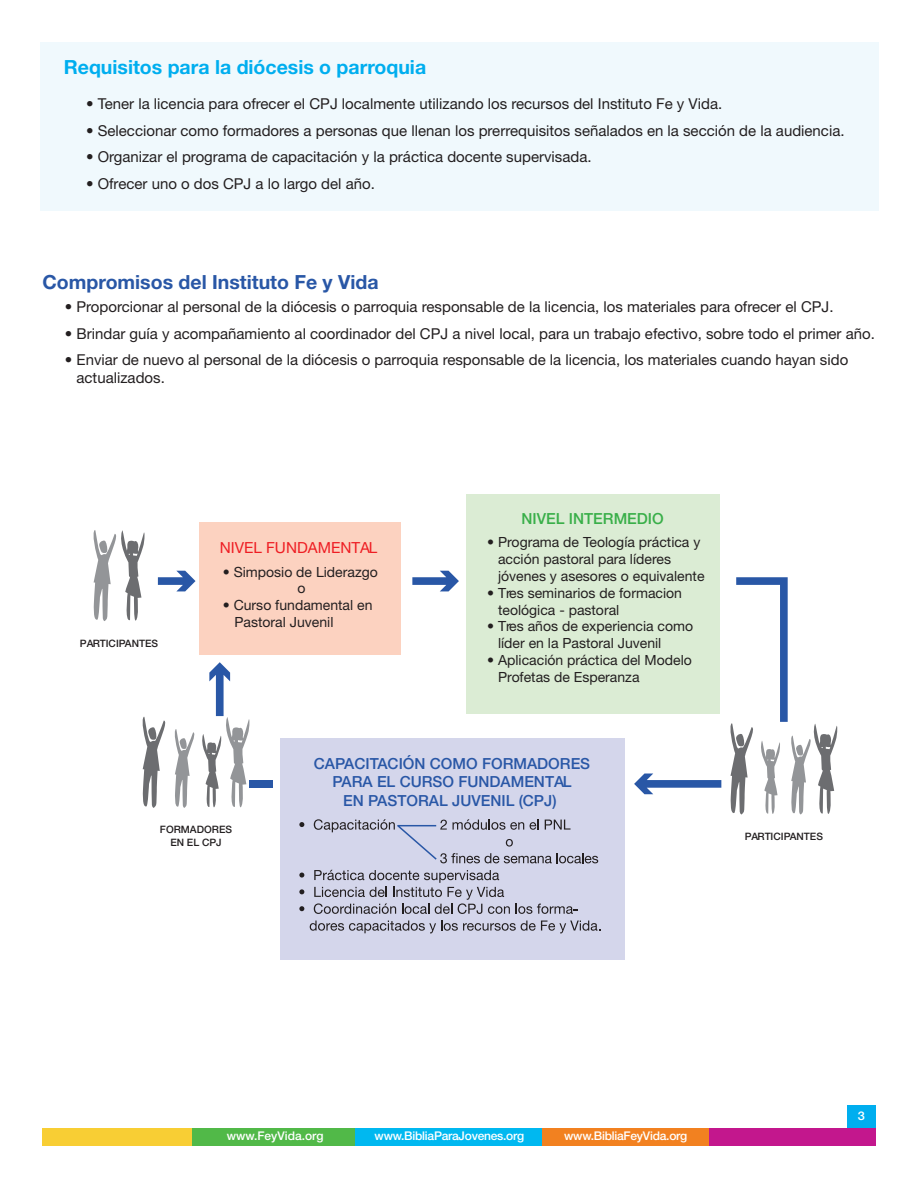
<style>
.page{position:relative;width:918px;height:1188px;background:#fff}
.page>*{position:absolute;margin:0;border:0;box-sizing:border-box;transform-origin:0 0}
.t1{font:700 19.5px "Helvetica Neue LT Std";color:#00aeef}
.t2{font:700 19.5px "Helvetica Neue LT Std";color:#2957a6}
.t3{font:500 15.3px/18.3px "Helvetica Neue LT Std";color:#2957a6;text-align:center}
.t4{font:15.3px "Helvetica Neue LT Std";color:#ee1d23}
.t5{font:500 15.3px "Helvetica Neue LT Std";color:#39af49}
.t6{font:15px/18px "Helvetica Neue LT Std";color:#231f20}
.t7{font:13.95px/16.8px "Helvetica Neue LT Std";color:#231f20}
.t8{font:500 12px "Helvetica Neue LT Std";letter-spacing:-.02em;color:#fff}
.t9{font:500 12px "Helvetica Neue LT Std";color:#fff}
.t10{font:500 12px "Helvetica Neue LT Std";letter-spacing:-.02em;color:#fff;scale:1.07 1}
.t11{font:500 10.2px/12.3px "Helvetica Neue LT Std";color:#231f20;text-align:center}
</style>
<div class="page">
<div style="left:43px;top:1128px;width:166px;height:17px;background:#f8ce34"></div>
<div style="left:709px;top:1128px;width:166px;height:17px;background:#c3178d"></div>
<div style="left:192px;top:1128px;width:165px;height:17px;background:#51b948"></div>
<div style="left:356px;top:1128px;width:186px;height:17px;background:#00b8f0"></div>
<div style="left:542px;top:1128px;width:167px;height:17px;background:#f28120"></div>
<div style="left:40px;top:43px;width:838px;height:168px;background:#f0f9fd"></div>
<div style="left:200px;top:522px;width:201px;height:133px;background:#fcd2c0"></div>
<div style="left:466px;top:494px;width:254px;height:220px;background:#dbecd4"></div>
<div style="left:280px;top:738px;width:344px;height:222px;background:#d4d6eb"></div>
<svg style="left:299px;top:822px;width:5px;height:5px"></svg>
<svg style="left:299px;top:873px;width:5px;height:5px"></svg>
<svg style="left:299px;top:889px;width:5px;height:5px"></svg>
<svg style="left:299px;top:906px;width:5px;height:5px"></svg>
<svg style="left:314px;top:870px;width:196px;height:44px"></svg>
<svg style="left:516px;top:904px;width:62px;height:10px"></svg>
<svg style="left:310px;top:921px;width:290px;height:12px"></svg>
<svg style="left:93px;top:530px;width:52px;height:91px"></svg>
<svg style="left:158px;top:571px;width:38px;height:20px"></svg>
<svg style="left:412px;top:571px;width:47px;height:20px"></svg>
<svg style="left:142px;top:662px;width:108px;height:146px"></svg>
<div style="left:249px;top:780px;width:23px;height:8px;background:#2957a6"></div>
<svg style="left:730px;top:577px;width:108px;height:238px"></svg>
<svg style="left:634px;top:774px;width:87px;height:20px"></svg>
<svg style="left:314px;top:819px;width:284px;height:44px"></svg>
<div style="left:847px;top:1105px;width:28px;height:23px;background:#00aeef"></div>
<h1 class="t1" style="left:64px;top:55px;width:364px">Requisitos para la diócesis o parroquia</h1>
<p class="t6" style="left:86px;top:95px;width:638px">• Tener la licencia para ofrecer el CPJ localmente utilizando los recursos del Instituto Fe y Vida.</p>
<p class="t6" style="left:86px;top:121px;width:760px">• Seleccionar como formadores a personas que llenan los prerrequisitos señalados en la sección de la audiencia.</p>
<p class="t6" style="left:86px;top:148px;width:507px">• Organizar el programa de capacitación y la práctica docente supervisada.</p>
<p class="t6" style="left:86px;top:174px;width:290px">• Ofrecer uno o dos CPJ a lo largo del año.</p>
<h1 class="t2" style="left:43px;top:270px;width:338px">Compromisos del Instituto Fe y Vida</h1>
<p class="t6" style="left:65px;top:298px;width:770px">• Proporcionar al personal de la diócesis o parroquia responsable de la licencia, los materiales para ofrecer el CPJ.</p>
<p class="t6" style="left:65px;top:324px;width:812px">• Brindar guía y acompañamiento al coordinador del CPJ a nivel local, para un trabajo efectivo, sobre todo el primer año.</p>
<p class="t6" style="left:77px;top:351px;width:773px;text-indent:-12px">• Enviar de nuevo al personal de la diócesis o parroquia responsable de la licencia, los materiales cuando hayan sido actualizados.</p>
<p class="t11" style="left:80px;top:637px;width:80px">PARTICIPANTES</p>
<p class="t4" style="left:220px;top:538px;width:159px">NIVEL FUNDAMENTAL</p>
<p class="t7" style="left:223px;top:563px;width:157px;text-align:center">• Simposio de Liderazgo o</p>
<p class="t7" style="left:235px;top:597px;width:139px;text-indent:-12px">• Curso fundamental en<br>Pastoral Juvenil</p>
<p class="t5" style="left:522px;top:509px;width:144px">NIVEL INTERMEDIO</p>
<p class="t7" style="left:498px;top:534px;width:208px;text-indent:-11px">• Programa de Teología práctica y acción pastoral para líderes jóvenes y asesores o equivalente</p>
<p class="t7" style="left:498px;top:584px;width:185px;text-indent:-11px">• Tres seminarios de formacion teológica - pastoral</p>
<p class="t7" style="left:498px;top:618px;width:197px;text-indent:-11px">• Tres años de experiencia como líder en la Pastoral Juvenil</p>
<p class="t7" style="left:498px;top:652px;width:195px;text-indent:-11px">• Aplicación práctica del Modelo<br>Profetas de Esperanza</p>
<p class="t3" style="left:314px;top:754px;width:278px">CAPACITACIÓN COMO FORMADORES<br>PARA EL CURSO FUNDAMENTAL<br>EN PASTORAL JUVENIL (CPJ)</p>
<p class="t11" style="left:160px;top:824px;width:74px">FORMADORES<br>EN EL CPJ</p>
<p class="t11" style="left:745px;top:830px;width:80px">PARTICIPANTES</p>
<p class="t9" style="left:227px;top:1129px;width:98px">www.FeyVida.org</p>
<p class="t8" style="left:375px;top:1129px;width:151px">www.BibliaParaJovenes.org</p>
<p class="t8" style="left:564px;top:1129px;width:125px">www.BibliaFeyVida.org</p>
<p class="t10" style="left:858px;top:1109px;width:8px">3</p>
</div>
